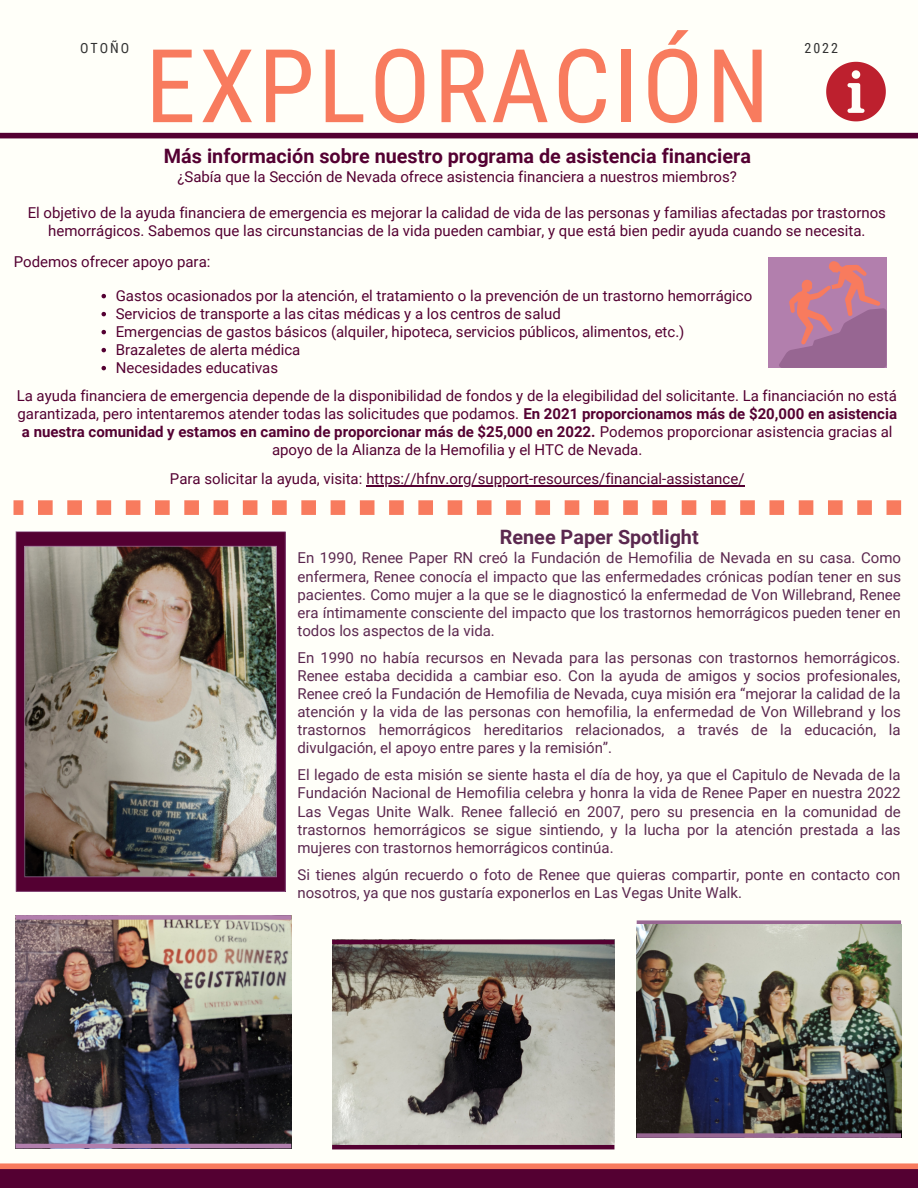
<style>
.page{position:relative;width:918px;height:1188px;background:#fffff9}
.page>*{position:absolute;margin:0;border:0;box-sizing:border-box;transform-origin:0 0}
.t1{font:102px "Roboto Condensed";letter-spacing:.03em;color:#f87b5e}
.t2{font:700 19.8px "Roboto";color:#540032}
.t3{font:700 19.8px "Roboto";color:#5b284f}
.t4{font:15px/18.1px "Roboto";color:#5b284f;text-align:justify}
.t5{font:15px/18px "Roboto";color:#540032;text-align:center}
.t6{font:13.95px "Roboto Condensed";letter-spacing:.14em;color:#323232}
.s1{font-weight:700}
</style>
<div class="page">
<svg style="left:102px;top:294px;width:4px;height:4px"></svg>
<svg style="left:102px;top:312px;width:4px;height:4px"></svg>
<svg style="left:102px;top:330px;width:4px;height:4px"></svg>
<svg style="left:102px;top:348px;width:4px;height:4px"></svg>
<svg style="left:102px;top:366px;width:4px;height:4px"></svg>
<hr style="left:366px;top:485px;width:379px;height:2px;background:#540032">
<div style="left:0;top:1169px;width:918px;height:19px;background:#540032"></div>
<div style="left:0;top:133px;width:918px;height:5px;background:#540032"></div>
<div style="left:0;top:1163px;width:918px;height:6px;background:#f87b5e"></div>
<svg style="left:826px;top:62px;width:60px;height:59px"></svg>
<div style="left:769px;top:258px;width:118px;height:110px;background:#b27fad"></div>
<svg style="left:779px;top:261px;width:108px;height:107px"></svg>
<img style="left:16px;top:531px;width:270px;height:361px">
<img style="left:16px;top:920px;width:275px;height:224px">
<svg style="left:14px;top:500px;width:887px;height:15px"></svg>
<div style="left:16px;top:915px;width:275px;height:5px;background:#b27fad"></div>
<hr style="left:16px;top:1144px;width:275px;height:4px;background:#b27fad">
<img style="left:332px;top:944px;width:282px;height:201px">
<hr style="left:332px;top:940px;width:282px;height:4px;background:#540032">
<hr style="left:332px;top:1145px;width:282px;height:4px;background:#540032">
<div style="left:637px;top:920px;width:264px;height:5px;background:#976692"></div>
<img style="left:637px;top:925px;width:264px;height:208px">
<div style="left:637px;top:1133px;width:264px;height:5px;background:#976692"></div>
<h1 class="t1" style="left:145px;top:28px;width:626px">EXPLORACIÓN</h1>
<p class="t6" style="left:80px;top:40px;width:51px">OTOÑO</p>
<p class="t6" style="left:805px;top:40px;width:35px">2022</p>
<h2 class="t2" style="left:164px;top:144px;width:588px">Más información sobre nuestro programa de asistencia financiera</h2>
<p class="t5" style="left:177px;top:168px;width:561px">¿Sabía que la Sección de Nevada ofrece asistencia financiera a nuestros miembros?</p>
<p class="t5" style="left:28px;top:204px;width:860px">El objetivo de la ayuda financiera de emergencia es mejorar la calidad de vida de las personas y familias afectadas por trastornos hemorrágicos. Sabemos que las circunstancias de la vida pueden cambiar, y que está bien pedir ayuda cuando se necesita.</p>
<p class="t5" style="left:14px;top:253px;width:198px">Podemos ofrecer apoyo para:</p>
<p class="t5" style="left:116px;top:286px;width:638px;text-align:left">Gastos ocasionados por la atención, el tratamiento o la prevención de un trastorno hemorrágico Servicios de transporte a las citas médicas y a los centros de salud<br>Emergencias de gastos básicos (alquiler, hipoteca, servicios públicos, alimentos, etc.)<br>Brazaletes de alerta médica<br>Necesidades educativas</p>
<p class="t5" style="left:17px;top:387px;width:882px">La ayuda financiera de emergencia depende de la disponibilidad de fondos y de la elegibilidad del solicitante. La financiación no está garantizada, pero intentaremos atender todas las solicitudes que podamos. <span class="s1">En 2021 proporcionamos más de $20,000 en asistencia a nuestra comunidad y estamos en camino de proporcionar más de $25,000 en 2022.</span> Podemos proporcionar asistencia gracias al apoyo de la Alianza de la Hemofilia y el HTC de Nevada.</p>
<p class="t5" style="left:170px;top:469px;width:576px">Para solicitar la ayuda, visita: https://hfnv.org/support-resources/financial-assistance/</p>
<h2 class="t3" style="left:500px;top:526px;width:200px">Renee Paper Spotlight</h2>
<p class="t4" style="left:297px;top:549px;width:605px">En 1990, Renee Paper RN creó la Fundación de Hemofilia de Nevada en su casa. Como enfermera, Renee conocía el impacto que las enfermedades crónicas podían tener en sus pacientes. Como mujer a la que se le diagnosticó la enfermedad de Von Willebrand, Renee era íntimamente consciente del impacto que los trastornos hemorrágicos pueden tener en todos los aspectos de la vida.</p>
<p class="t4" style="left:297px;top:649px;width:605px">En 1990 no había recursos en Nevada para las personas con trastornos hemorrágicos.<br>Renee estaba decidida a cambiar eso. Con la ayuda de amigos y socios profesionales, Renee creó la Fundación de Hemofilia de Nevada, cuya misión era “mejorar la calidad de la atención y la vida de las personas con hemofilia, la enfermedad de Von Willebrand y los trastornos hemorrágicos hereditarios relacionados, a través de la educación, la divulgación, el apoyo entre pares y la remisión”.</p>
<p class="t4" style="left:297px;top:766px;width:605px">El legado de esta misión se siente hasta el día de hoy, ya que el Capitulo de Nevada de la Fundación Nacional de Hemofilia celebra y honra la vida de Renee Paper en nuestra 2022<br>Las Vegas Unite Walk. Renee falleció en 2007, pero su presencia en la comunidad de trastornos hemorrágicos se sigue sintiendo, y la lucha por la atención prestada a las mujeres con trastornos hemorrágicos continúa.</p>
<p class="t4" style="left:297px;top:866px;width:605px">Si tienes algún recuerdo o foto de Renee que quieras compartir, ponte en contacto con nosotros, ya que nos gustaría exponerlos en Las Vegas Unite Walk.</p>
</div>
